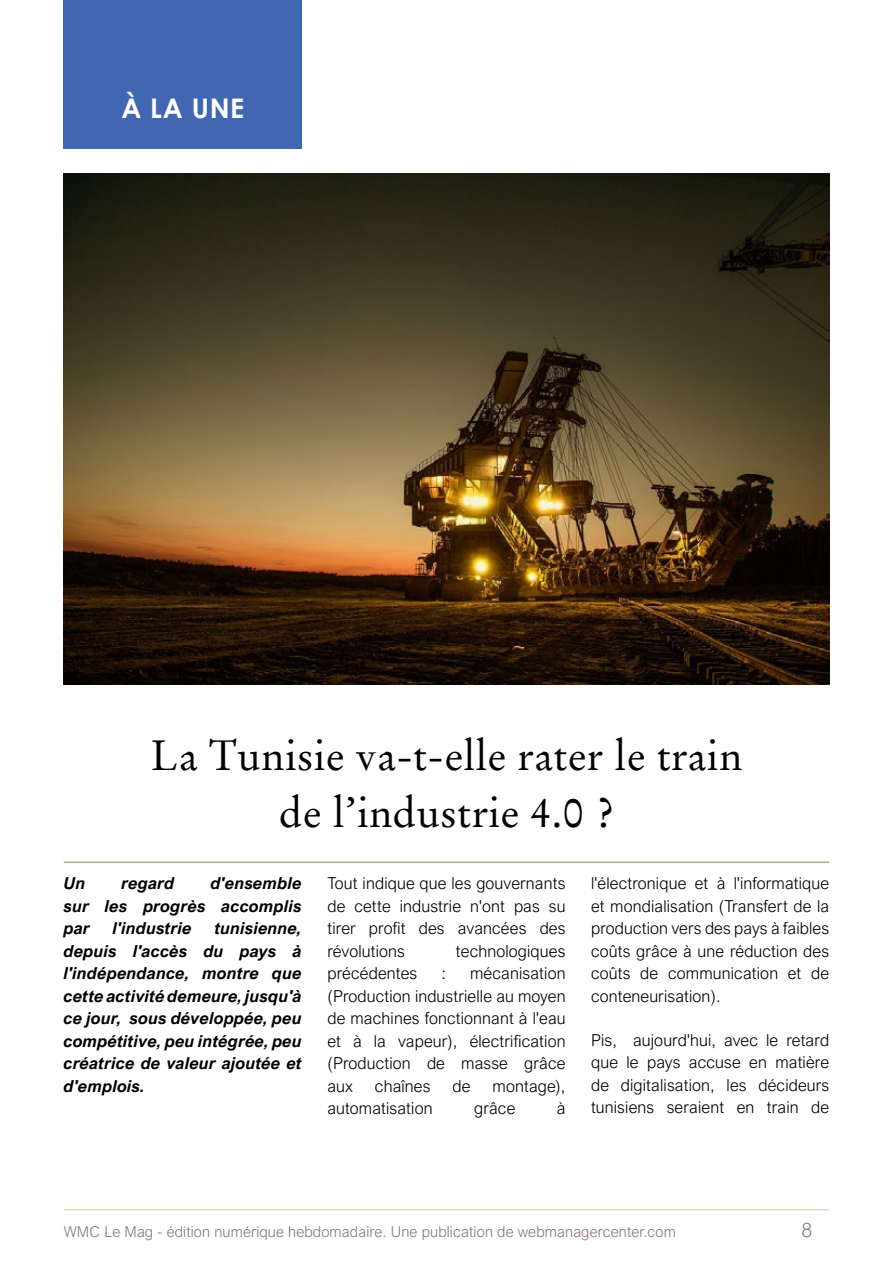
<style>
.page{position:relative;width:893px;height:1263px;background:#fff}
.page>*{position:absolute;margin:0;border:0;box-sizing:border-box;transform-origin:0 0}
.t1{font:42px/57px "Stempel Garamond W04";letter-spacing:.01em;color:#000;text-align:center}
.t2{font:700 27px "Century Gothic";color:#fff}
.t3{font:300 19.5px "Arial Nova W07";color:#8b776e}
.t4{font:300 16.5px/22.5px "Arial Nova";letter-spacing:.01em;color:#000;text-align:justify}
.t5{font:italic 700 16.5px/22.5px "Arial Nova";letter-spacing:.01em;color:#000;text-align:justify}
.t6{font:300 15px "Arial Nova W07";letter-spacing:.01em;color:#8b776e}
</style>
<div class="page">
<hr style="left:64px;top:1209px;width:765px;height:1px;background:#e0cda9">
<div style="left:64px;top:0;width:238px;height:149px;background:#4167b2"></div>
<hr style="left:64px;top:861px;width:765px;height:2px;background:#b7a886">
<img style="left:64px;top:174px;width:765px;height:510px">
<h2 class="t2" style="left:121px;top:87px;width:124px">À LA UNE</h2>
<h1 class="t1" style="left:151px;top:726px;width:593px">La Tunisie va-t-elle rater le train de l’industrie 4.0 ?</h1>
<p class="t5" style="left:64px;top:872px;width:240px;text-indent:147px">d'ensemble sur les progrès accomplis par</p>
<p class="t5" style="left:64px;top:872px;width:23px">Un</p>
<p class="t5" style="left:122px;top:872px;width:54px">regard</p>
<p class="t5" style="left:64px;top:917px;width:240px;text-indent:151px">tunisienne, depuis l'accès du pays à l'indépendance, montre que cette activité demeure, jusqu'à ce jour, sous développée, peu compétitive, peu intégrée, peu créatrice de valeur ajoutée et d'emplois.</p>
<p class="t5" style="left:113px;top:917px;width:81px">l'industrie</p>
<p class="t4" style="left:327px;top:872px;width:240px">Tout indique que les gouvernants de cette industrie n'ont pas su tirer profit des avancées des révolutions</p>
<p class="t4" style="left:456px;top:940px;width:111px">technologiques</p>
<p class="t4" style="left:327px;top:962px;width:240px;text-indent:143px">mécanisation (Production industrielle au moyen de machines fonctionnant à l'eau et à la vapeur), électrification (Production de masse grâce aux</p>
<p class="t4" style="left:327px;top:962px;width:91px">précédentes</p>
<p class="t4" style="left:441px;top:962px;width:6px">:</p>
<p class="t4" style="left:375px;top:1075px;width:57px">chaînes</p>
<p class="t4" style="left:452px;top:1075px;width:20px">de</p>
<p class="t4" style="left:493px;top:1075px;width:74px">montage),</p>
<p class="t4" style="left:327px;top:1097px;width:107px">automatisation</p>
<p class="t4" style="left:474px;top:1097px;width:43px">grâce</p>
<p class="t4" style="left:557px;top:1097px;width:10px">à</p>
<p class="t4" style="left:591px;top:872px;width:240px">l'électronique et à l'informatique et mondialisation (Transfert de la production vers des pays à faibles coûts grâce à une réduction des coûts de communication et de conteneurisation).</p>
<p class="t4" style="left:591px;top:1029px;width:240px">Pis, aujourd'hui, avec le retard que le pays accuse en matière de digitalisation, les décideurs tunisiens seraient en train de</p>
<p class="t6" style="left:64px;top:1223px;width:614px">WMC Le Mag - édition numérique hebdomadaire. Une publication de webmanagercenter.com</p>
<p class="t3" style="left:801px;top:1219px;width:12px">8</p>
</div>
